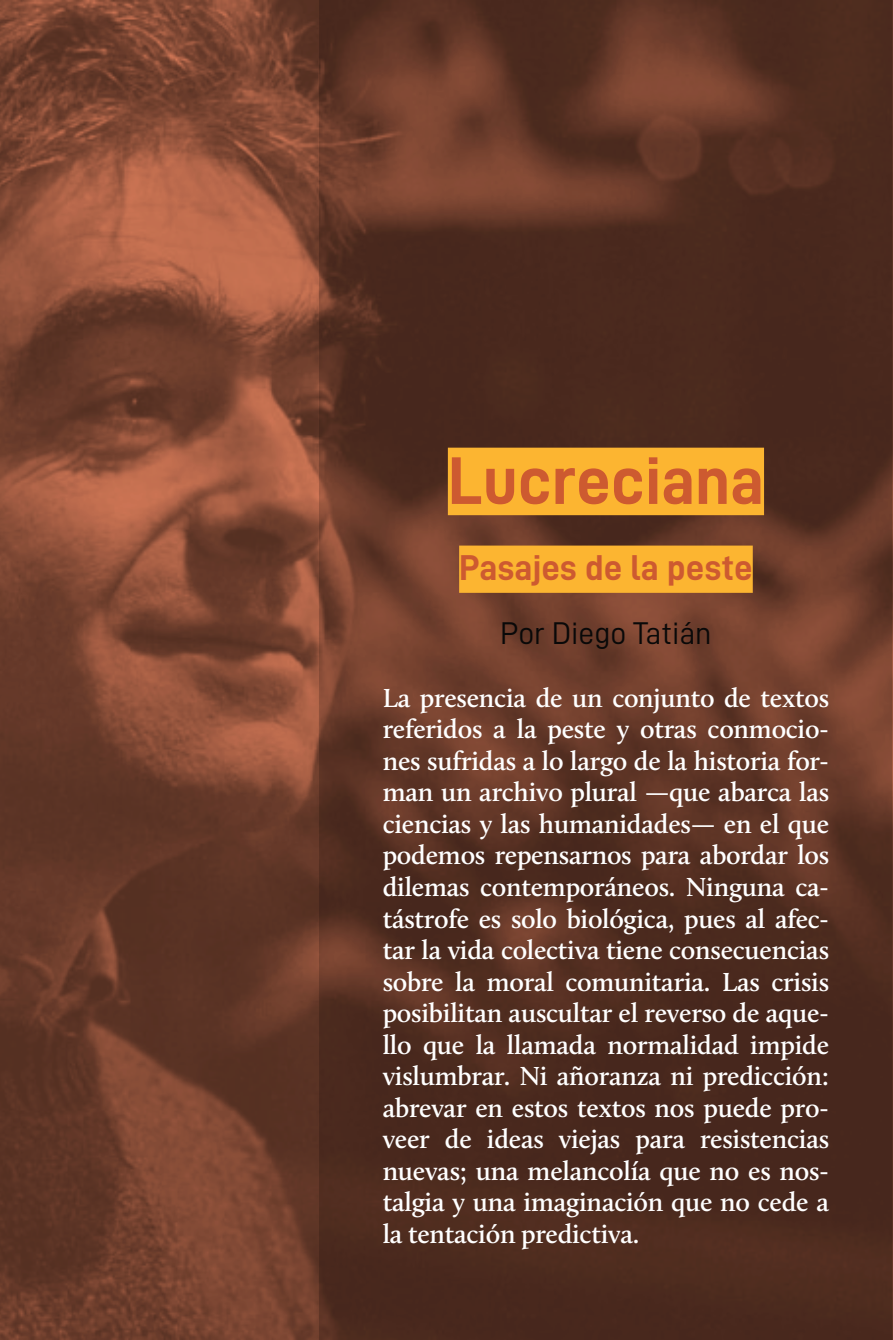
<style>
.page{position:relative;width:893px;height:1340px;background:#fff}
.page>*{position:absolute;margin:0;border:0;box-sizing:border-box;transform-origin:0 0}
.t1{font:67.5px "D DIN Bold";color:#cd5a30}
.t2{font:36px "D DIN Bold";color:#cd5a30}
.t3{font:31.5px "D DIN";color:#090909}
.t4{font:600 27px/31.5px "Calluna";letter-spacing:-.01em;color:#fff;text-align:justify}
</style>
<div class="page">
<img style="left:0;top:0;width:893px;height:1339px">
<div style="left:448px;top:447px;width:316px;height:68px;background:#fcb531"></div>
<div style="left:459px;top:545px;width:294px;height:48px;background:#fcb531"></div>
<h1 class="t1" style="left:448px;top:443px;width:318px">Lucreciana</h1>
<h2 class="t2" style="left:459px;top:548px;width:295px">Pasajes de la peste</h2>
<p class="t3" style="left:500px;top:616px;width:213px">Por Diego Tatián</p>
<p class="t4" style="left:383px;top:681px;width:448px">La presencia de un conjunto de textos referidos a la peste y otras conmocio&shy;nes sufridas a lo largo de la historia for&shy;man un archivo plural —que abarca las ciencias y las humanidades— en el que podemos repensarnos para abordar los dilemas contemporáneos. Ninguna ca&shy;tástrofe es solo biológica, pues al afec&shy;tar la vida colectiva tiene consecuencias sobre la moral comunitaria. Las crisis posibilitan auscultar el reverso de aque&shy;llo que la llamada normalidad impide vislumbrar. Ni añoranza ni predicción: abrevar en estos textos nos puede pro&shy;veer de ideas viejas para resistencias nuevas; una melancolía que no es nos&shy;talgia y una imaginación que no cede a la tentación predictiva.</p>
</div>
